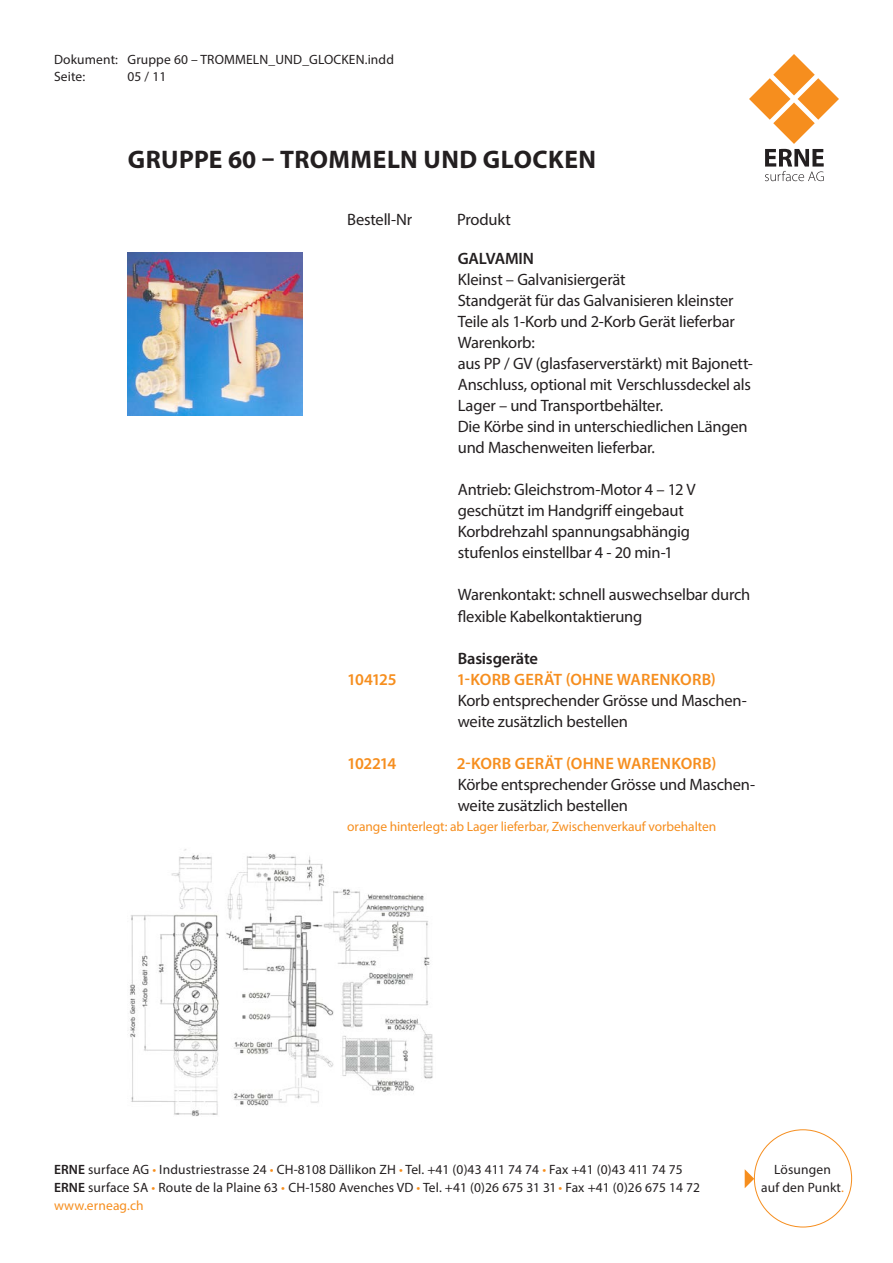
<style>
.page{position:relative;width:893px;height:1263px;background:#fff}
.page>*{position:absolute;margin:0;border:0;box-sizing:border-box;transform-origin:0 0}
.t1{font:700 25.5px "Myriad Pro";letter-spacing:.02em;color:#231f20}
.t2{font:16.5px/21px "Myriad Pro";letter-spacing:-.015em;color:#231f20}
.t3{font:600 16.5px "Myriad Pro";letter-spacing:.01em;color:#f68e1e}
.t4{font:600 16.5px "Myriad Pro";letter-spacing:-.015em;color:#231f20}
.t5{font:13.5px/18px "Myriad Pro";letter-spacing:.01em;color:#231f20}
.t6{font:13.5px "Myriad Pro";letter-spacing:-.005em;color:#f68e1e}
.s1{font-weight:600}
.s2{color:#f68e1e}
</style>
<div class="page">
<svg style="left:745px;top:1169px;width:9px;height:19px"></svg>
<svg style="left:749px;top:54px;width:90px;height:127px"></svg>
<img style="left:128px;top:252px;width:174px;height:163px">
<img style="left:129px;top:849px;width:304px;height:267px">
<p class="t5" style="left:54px;top:51px;width:341px;line-height:16.5px">Dokument: Gruppe 60 – TROMMELN_UND_GLOCKEN.indd<br>Seite:</p>
<p class="t5" style="left:127px;top:67px;width:40px">05 / 11</p>
<h1 class="t1" style="left:128px;top:143px;width:470px">GRUPPE 60 – TROMMELN UND GLOCKEN</h1>
<p class="t2" style="left:347px;top:209px;width:67px">Bestell-Nr</p>
<p class="t2" style="left:457px;top:209px;width:55px">Produkt</p>
<p class="t4" style="left:458px;top:248px;width:78px">GALVAMIN</p>
<p class="t2" style="left:458px;top:269px;width:297px">Kleinst – Galvanisiergerät<br>Standgerät für das Galvanisieren kleinster Teile als 1-Korb und 2-Korb Gerät lieferbar Warenkorb:<br>aus PP / GV (glasfaserverstärkt) mit Bajonett-Anschluss, optional mit Verschlussdeckel als Lager – und Transportbehälter.<br>Die Körbe sind in unterschiedlichen Längen und Maschenweiten lieferbar.</p>
<p class="t2" style="left:458px;top:479px;width:239px">Antrieb: Gleichstrom-Motor 4 – 12 V geschützt im Handgriff eingebaut Korbdrehzahl spannungsabhängig stufenlos einstellbar 4 - 20 min-1</p>
<p class="t2" style="left:458px;top:584px;width:294px">Warenkontakt: schnell auswechselbar durch flexible Kabelkontaktierung</p>
<p class="t4" style="left:458px;top:647px;width:82px">Basisgeräte</p>
<p class="t3" style="left:347px;top:668px;width:51px">104125</p>
<p class="t3" style="left:457px;top:668px;width:261px">1-KORB GERÄT (OHNE WARENKORB)</p>
<p class="t2" style="left:458px;top:689px;width:291px">Korb entsprechender Grösse und Maschen&shy;weite zusätzlich bestellen</p>
<p class="t3" style="left:347px;top:752px;width:51px">102214</p>
<p class="t3" style="left:457px;top:752px;width:261px">2-KORB GERÄT (OHNE WARENKORB)</p>
<p class="t2" style="left:458px;top:773px;width:299px">Körbe entsprechender Grösse und Maschen&shy;weite zusätzlich bestellen</p>
<p class="t6" style="left:347px;top:819px;width:370px">orange hinterlegt: ab Lager lieferbar, Zwischenverkauf vorbehalten</p>
<p class="t5" style="left:54px;top:1160px;width:648px"><span class="s1">ERNE</span> surface AG <span class="s2">•</span> Industriestrasse 24 <span class="s2">•</span> CH-8108 Dällikon ZH <span class="s2">•</span> Tel. +41 (0)43 411 74 74 <span class="s2">•</span> Fax +41 (0)43 411 74 75<br><span class="s1">ERNE</span> surface SA <span class="s2">•</span> Route de la Plaine 63 <span class="s2">•</span> CH-1580 Avenches VD <span class="s2">•</span> Tel. +41 (0)26 675 31 31 <span class="s2">•</span> Fax +41 (0)26 675 14 72 <span class="s2">www.erneag.ch</span></p>
<p class="t5" style="left:761px;top:1160px;width:84px;text-align:center">Lösungen<br>auf den Punkt<span class="s2">.</span></p>
</div>
